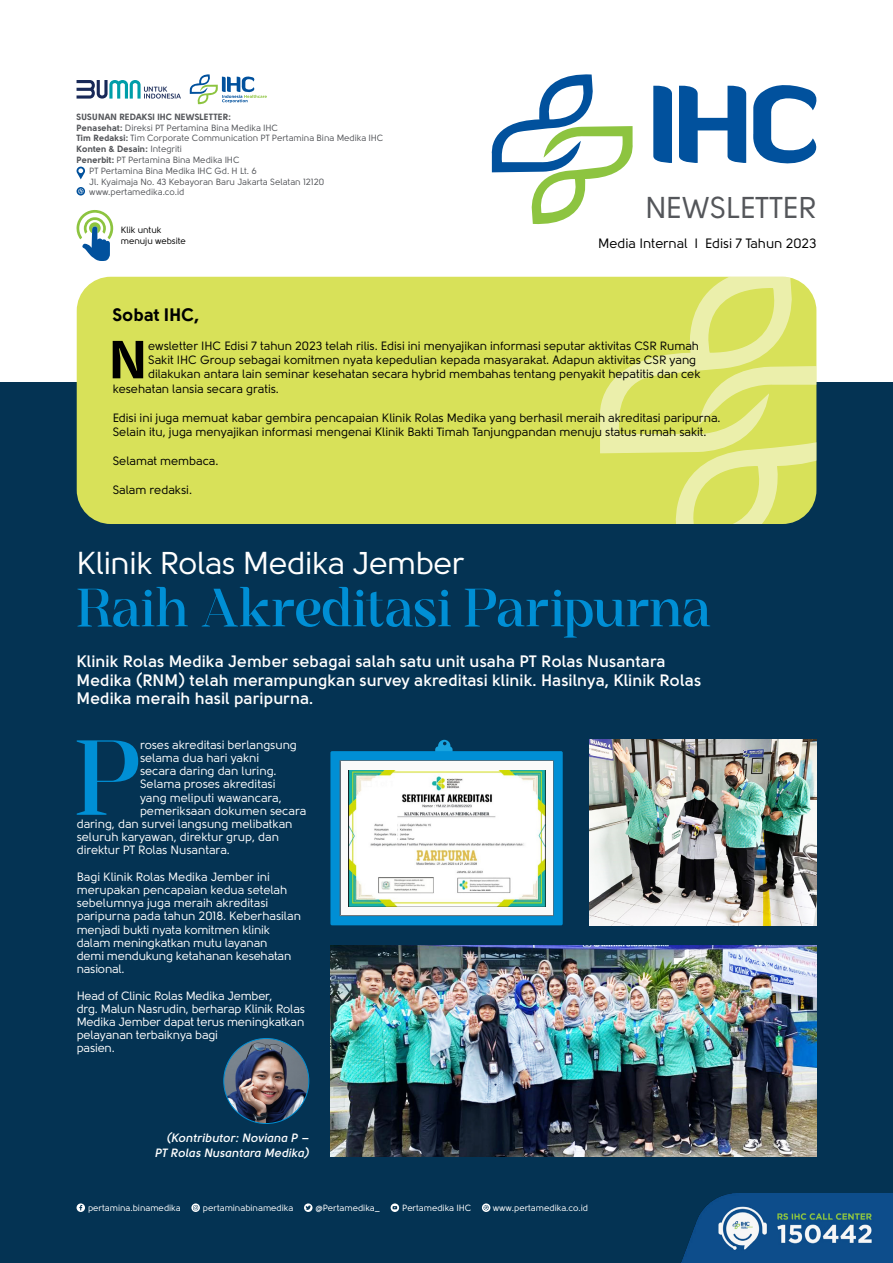
<style>
.page{position:relative;width:893px;height:1263px;background:#fff}
.page>*{position:absolute;margin:0;border:0;box-sizing:border-box;transform-origin:0 0}
.t1{font:106.2px "Sangira";color:#008fd5}
.t2{font:54px "Sangira";color:#008fd5}
.t3{font:53.1px "Solomon Sans Bold";color:#000}
.t4{font:31.5px "Solomon";letter-spacing:-.01em;color:#fff}
.t5{font:30px "Solomon";color:#54565a}
.t6{font:18px "Solomon Sans Bold";color:#000}
.t7{font:700 16.5px/18.1px "Solomon Sans Semi";color:#fff}
.t8{font:13.5px "Solomon";color:#000}
.t9{font:12px/13.2px "Solomon";color:#fff}
.t10{font:12px/14.4px "Solomon";color:#000}
.t11{font:12px/14.4px "Solomon Sans Semi Bold Italic";color:#fff;text-align:right}
.t12{font:9px/10.8px "Solomon";color:#54565a}
.t13{font:9px "Solomon";color:#fff}
.t14{font:9px "Solomon Sans Bold";color:#54565a}
.t15{font:9px/10.8px "Solomon";color:#000}
.s1{font-family:"Solomon Sans Bold"}
.s2{font-family:"Solomon"}
</style>
<div class="page">
<div style="left:0;top:383px;width:893px;height:880px;background:#043353"></div>
<img style="left:224px;top:1038px;width:85px;height:85px;border-radius:43px">
<img style="left:330px;top:945px;width:486px;height:212px">
<svg style="left:77px;top:187px;width:8px;height:9px"></svg>
<svg style="left:77px;top:167px;width:8px;height:12px"></svg>
<svg style="left:77px;top:80px;width:104px;height:19px"></svg>
<svg style="left:189px;top:74px;width:78px;height:31px"></svg>
<svg style="left:491px;top:74px;width:142px;height:151px"></svg>
<svg style="left:653px;top:85px;width:19px;height:78px"></svg>
<svg style="left:679px;top:85px;width:138px;height:79px"></svg>
<img style="left:589px;top:740px;width:227px;height:185px">
<svg style="left:330px;top:740px;width:233px;height:185px"></svg>
<div style="left:341px;top:761px;width:211px;height:154px;background:#fafafa"></div>
<img style="left:348px;top:770px;width:197px;height:136px">
<div style="left:77px;top:277px;width:739px;height:247px;background:#d8e159;border-radius:34px"></div>
<svg style="left:600px;top:277px;width:216px;height:247px"></svg>
<svg style="left:76px;top:210px;width:37px;height:51px"></svg>
<svg style="left:191px;top:1203px;width:9px;height:9px"></svg>
<svg style="left:77px;top:1203px;width:8px;height:9px"></svg>
<svg style="left:482px;top:1203px;width:8px;height:9px"></svg>
<svg style="left:391px;top:1203px;width:8px;height:9px"></svg>
<svg style="left:304px;top:1203px;width:9px;height:9px"></svg>
<img style="left:681px;top:1193px;width:212px;height:70px">
<p class="t14" style="left:77px;top:111px;width:156px">SUSUNAN REDAKSI IHC NEWSLETTER:</p>
<p class="t12" style="left:77px;top:122px;width:308px"><span class="s1">Penasehat:</span> Direksi PT Pertamina Bina Medika IHC<br><span class="s1">Tim Redaksi:</span> Tim Corporate Communication PT Pertamina Bina Medika IHC</p>
<p class="t14" style="left:77px;top:144px;width:107px">Konten &amp; Desain: <span class="s2">Integriti</span></p>
<p class="t12" style="left:89px;top:154px;width:236px;text-indent:-13px"><span class="s1">Penerbit:</span> PT Pertamina Bina Medika IHC<br>PT Pertamina Bina Medika IHC Gd. H Lt. 6<br>Jl. Kyaimaja No. 43 Kebayoran Baru Jakarta Selatan 12120 www.pertamedika.co.id</p>
<p class="t15" style="left:121px;top:225px;width:67px">Klik untuk menuju website</p>
<h3 class="t5" style="left:645px;top:191px;width:173px">NEWSLETTER</h3>
<p class="t8" style="left:598px;top:236px;width:220px">Media Internal I Edisi 7 Tahun 2023</p>
<h3 class="t6" style="left:113px;top:304px;width:88px">Sobat IHC,</h3>
<h3 class="t3" style="left:109px;top:328px;width:41px">N</h3>
<p class="t10" style="left:148px;top:338px;width:552px">ewsletter IHC Edisi 7 tahun 2023 telah rilis. Edisi ini menyajikan informasi seputar aktivitas CSR Rumah</p>
<p class="t10" style="left:148px;top:353px;width:550px">Sakit IHC Group sebagai komitmen nyata kepedulian kepada masyarakat. Adapun aktivitas CSR yang</p>
<p class="t10" style="left:148px;top:367px;width:554px">dilakukan antara lain seminar kesehatan secara hybrid membahas tentang penyakit hepatitis dan cek</p>
<p class="t10" style="left:113px;top:381px;width:168px">kesehatan lansia secara gratis.</p>
<p class="t10" style="left:113px;top:410px;width:609px">Edisi ini juga memuat kabar gembira pencapaian Klinik Rolas Medika yang berhasil meraih akreditasi paripurna.<br>Selain itu, juga menyajikan informasi mengenai Klinik Bakti Timah Tanjungpandan menuju status rumah sakit.</p>
<p class="t10" style="left:113px;top:453px;width:107px">Selamat membaca.</p>
<p class="t10" style="left:113px;top:482px;width:81px">Salam redaksi.</p>
<h3 class="t4" style="left:77px;top:546px;width:389px">Klinik Rolas Medika Jember</h3>
<h2 class="t2" style="left:77px;top:578px;width:636px">Raih Akreditasi Paripurna</h2>
<h3 class="t7" style="left:77px;top:653px;width:626px">Klinik Rolas Medika Jember sebagai salah satu unit usaha PT Rolas Nusantara<br>Medika (RNM) telah merampungkan survey akreditasi klinik. Hasilnya, Klinik Rolas<br>Medika meraih hasil paripurna.</h3>
<h1 class="t1" style="left:75px;top:719px;width:67px">P</h1>
<p class="t9" style="left:140px;top:738px;width:158px">roses akreditasi berlangsung</p>
<p class="t9" style="left:140px;top:751px;width:121px">selama dua hari yakni</p>
<p class="t9" style="left:140px;top:764px;width:138px">secara daring dan luring.</p>
<p class="t9" style="left:140px;top:778px;width:137px">Selama proses akreditasi</p>
<p class="t9" style="left:140px;top:791px;width:143px">yang meliputi wawancara,</p>
<p class="t9" style="left:140px;top:804px;width:168px">pemeriksaan dokumen secara</p>
<p class="t9" style="left:77px;top:817px;width:217px">daring, dan survei langsung melibatkan</p>
<p class="t9" style="left:77px;top:830px;width:204px">seluruh karyawan, direktur grup, dan</p>
<p class="t9" style="left:77px;top:844px;width:155px">direktur PT Rolas Nusantara.</p>
<p class="t9" style="left:77px;top:870px;width:226px">Bagi Klinik Rolas Medika Jember ini merupakan pencapaian kedua setelah sebelumnya juga meraih akreditasi paripurna pada tahun 2018. Keberhasilan menjadi bukti nyata komitmen klinik dalam meningkatkan mutu layanan<br>demi mendukung ketahanan kesehatan nasional.</p>
<p class="t9" style="left:77px;top:989px;width:230px">Head of Clinic Rolas Medika Jember,<br>drg. Malun Nasrudin, berharap Klinik Rolas<br>Medika Jember dapat terus meningkatkan pelayanan terbaiknya bagi<br>pasien.</p>
<p class="t11" style="left:154px;top:1131px;width:156px">(Kontributor: Noviana P –<br>PT Rolas Nusantara Medika)</p>
<p class="t13" style="left:88px;top:1203px;width:94px">pertamina.binamedika</p>
<p class="t13" style="left:203px;top:1203px;width:92px">pertaminabinamedika</p>
<p class="t13" style="left:316px;top:1203px;width:66px">@Pertamedika_</p>
<p class="t13" style="left:402px;top:1203px;width:71px">Pertamedika IHC</p>
<p class="t13" style="left:493px;top:1203px;width:97px">www.pertamedika.co.id</p>
</div>
